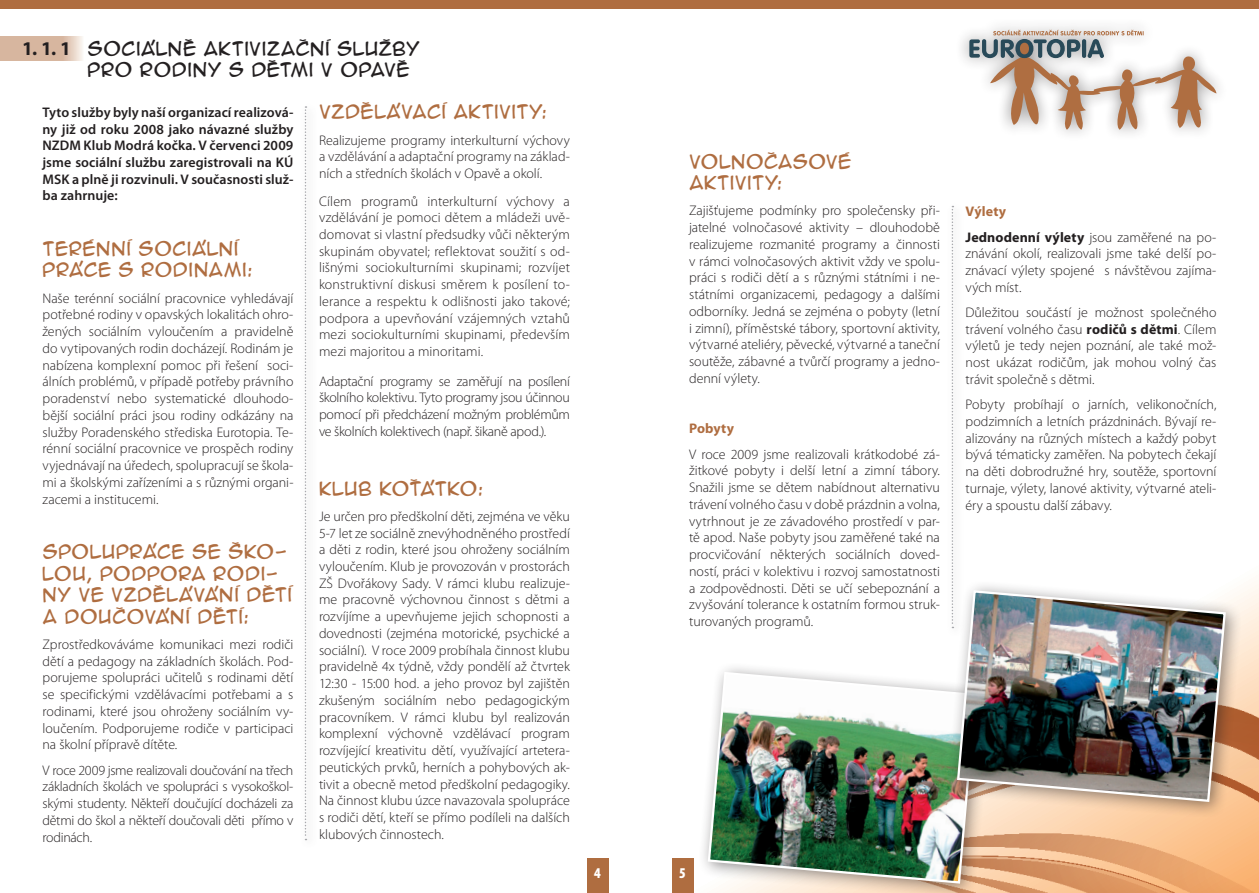
<style>
.page{position:relative;width:1259px;height:893px;background:#fff}
.page>*{position:absolute;margin:0;border:0;box-sizing:border-box;transform-origin:0 0}
.t1{font:700 19.5px "Myriad Pro";color:#231f20}
.t2{font:18px/21.6px "Anime Ace CE";letter-spacing:.015em;color:#af6d40}
.t3{font:18px/21.6px "Anime Ace CE";letter-spacing:.015em;color:#231f20}
.t4{font:900 condensed 15px "Myriad Pro";color:#fff}
.t5{font:300 13.95px/16.8px "Myriad Pro";color:#231f20;text-align:justify}
.t6{font:600 13.95px/16.8px "Myriad Pro";letter-spacing:.005em;color:#231f20;text-align:justify}
.t7{font:700 13.95px "Myriad Pro";letter-spacing:.005em;color:#af6d40}
.s1{font-weight:700;color:#af6d40}
.s2{font-weight:700}
</style>
<div class="page">
<div style="left:0;top:0;width:629px;height:9px;background:#af6d40"></div>
<div style="left:587px;top:859px;width:21px;height:34px;background:#af6d40"></div>
<img style="left:991px;top:693px;width:268px;height:200px">
<div style="left:629px;top:0;width:630px;height:9px;background:#af6d40"></div>
<div style="left:672px;top:859px;width:21px;height:34px;background:#af6d40"></div>
<svg style="left:0;top:37px;width:83px;height:23px;background:#dbbda8"></svg>
<div style="left:954px;top:15px;width:274px;height:125px;background:#231f20;opacity:.5"></div>
<svg style="left:969px;top:30px;width:247px;height:100px"></svg>
<div style="left:696px;top:660px;width:295px;height:233px;background:#231f20;opacity:.5"></div>
<img style="left:706px;top:671px;width:272px;height:214px">
<div style="left:945px;top:578px;width:295px;height:239px;background:#231f20;opacity:.5"></div>
<img style="left:955px;top:589px;width:272px;height:214px">
<div style="left:298px;top:100px;width:18px;height:749px;background:#fbfbfb"></div>
<svg style="left:305px;top:106px;width:1px;height:734px"></svg>
<div style="left:945px;top:199px;width:18px;height:438px;background:#fcfcfc"></div>
<svg style="left:951px;top:206px;width:2px;height:422px"></svg>
<p class="t3" style="left:88px;top:38px;width:334px">SOCIÁLNĚ AKTIVIZAČNÍ SLUŽBY<br>PRO RODINY S DĚTMI V OPAVĚ</p>
<p class="t6" style="left:43px;top:103px;width:252px">Tyto služby byly naší organizací realizová&shy;ny již od roku 2008 jako návazné služby NZDM Klub Modrá kočka. V červenci 2009 jsme sociální službu zaregistrovali na KÚ MSK a plně ji rozvinuli. V současnosti služ&shy;ba zahrnuje:</p>
<p class="t2" style="left:43px;top:238px;width:212px">TERÉNNÍ SOCIÁLNÍ<br>PRÁCE S RODINAMI:</p>
<p class="t5" style="left:43px;top:290px;width:252px">Naše terénní sociální pracovnice vyhledávají potřebné rodiny v opavských lokalitách ohro&shy;žených sociálním vyloučením a pravidelně do vytipovaných rodin docházejí. Rodinám je nabízena komplexní pomoc při řešení soci&shy;álních problémů, v případě potřeby právního poradenství nebo systematické dlouhodo&shy;bější sociální práci jsou rodiny odkázány na služby Poradenského střediska Eurotopia. Te&shy;rénní sociální pracovnice ve prospěch rodiny vyjednávají na úředech, spolupracují se škola&shy;mi a školskými zařízeními a s různými organi&shy;zacemi a institucemi.</p>
<p class="t2" style="left:43px;top:541px;width:251px">SPOLUPRÁCE SE ŠKO-<br>LOU, PODPORA RODI-<br>NY VE VZDĚLÁVÁNÍ DĚTÍ<br>A DOUČOVÁNÍ DĚTÍ:</p>
<p class="t5" style="left:43px;top:636px;width:252px">Zprostředkováváme komunikaci mezi rodiči dětí a pedagogy na základních školách. Pod&shy;porujeme spolupráci učitelů s rodinami dětí se specifickými vzdělávacími potřebami a s rodinami, které jsou ohroženy sociálním vy&shy;loučením. Podporujeme rodiče v participaci na školní přípravě dítěte.</p>
<p class="t5" style="left:43px;top:762px;width:252px">V roce 2009 jsme realizovali doučování na třech základních školách ve spolupráci s vysokoškol&shy;skými studenty. Někteří doučující docházeli za dětmi do škol a někteří doučovali děti přímo v rodinách.</p>
<h1 class="t1" style="left:22px;top:35px;width:50px">1. 1. 1</h1>
<p class="t2" style="left:319px;top:101px;width:229px">VZDĚLÁVACÍ AKTIVITY:</p>
<p class="t5" style="left:319px;top:132px;width:252px">Realizujeme programy interkulturní výchovy a vzdělávání a adaptační programy na základ&shy;ních a středních školách v Opavě a okolí.</p>
<p class="t5" style="left:319px;top:193px;width:252px">Cílem programů interkulturní výchovy a vzdělávání je pomoci dětem a mládeži uvě&shy;domovat si vlastní předsudky vůči některým skupinám obyvatel; reflektovat soužití s od&shy;lišnými sociokulturními skupinami; rozvíjet konstruktivní diskusi směrem k posílení to&shy;lerance a respektu k odlišnosti jako takové; podpora a upevňování vzájemných vztahů mezi sociokulturními skupinami, především mezi majoritou a minoritami.</p>
<p class="t5" style="left:319px;top:373px;width:252px">Adaptační programy se zaměřují na posílení školního kolektivu. Tyto programy jsou účinnou pomocí při předcházení možným problémům ve školních kolektivech (např. šikaně apod.).</p>
<p class="t2" style="left:319px;top:477px;width:166px">KLUB KOŤÁTKO:</p>
<p class="t5" style="left:319px;top:508px;width:252px">Je určen pro předškolní děti, zejména ve věku 5-7 let ze sociálně znevýhodněného prostředí a děti z rodin, které jsou ohroženy sociálním vyloučením. Klub je provozován v prostorách ZŠ Dvořákovy Sady. V rámci klubu realizuje&shy;me pracovně výchovnou činnost s dětmi a rozvíjíme a upevňujeme jejich schopnosti a dovednosti (zejména motorické, psychické a sociální). V roce 2009 probíhala činnost klubu pravidelně 4x týdně, vždy pondělí až čtvrtek 12:30 - 15:00 hod. a jeho provoz byl zajištěn zkušeným sociálním nebo pedagogickým pracovníkem. V rámci klubu byl realizován komplexní výchovně vzdělávací program rozvíjející kreativitu dětí, využívající artetera&shy;peutických prvků, herních a pohybových ak&shy;tivit a obecně metod předškolní pedagogiky.<br>Na činnost klubu úzce navazovala spolupráce s rodiči dětí, kteří se přímo podíleli na dalších klubových činnostech.</p>
<p class="t2" style="left:689px;top:151px;width:164px">VOLNOČASOVÉ<br>AKTIVITY:</p>
<p class="t5" style="left:689px;top:203px;width:252px">Zajišťujeme podmínky pro společensky při&shy;jatelné volnočasové aktivity – dlouhodobě realizujeme rozmanité programy a činnosti v rámci volnočasových aktivit vždy ve spolu&shy;práci s rodiči dětí a s různými státními i ne&shy;státními organizacemi, pedagogy a dalšími odborníky. Jedná se zejména o pobyty (letní i zimní), příměstské tábory, sportovní aktivity, výtvarné ateliéry, pěvecké, výtvarné a taneční soutěže, zábavné a tvůrčí programy a jedno&shy;denní výlety.</p>
<p class="t7" style="left:689px;top:419px;width:46px">Pobyty</p>
<p class="t5" style="left:689px;top:446px;width:252px">V roce 2009 jsme realizovali krátkodobé zá&shy;žitkové pobyty i delší letní a zimní tábory.<br>Snažili jsme se dětem nabídnout alternativu trávení volného času v době prázdnin a volna, vytrhnout je ze závadového prostředí v par&shy;tě apod. Naše pobyty jsou zaměřené také na procvičování některých sociálních doved&shy;ností, práci v kolektivu i rozvoj samostatnosti a zodpovědnosti. Děti se učí sebepoznání a zvyšování tolerance k ostatním formou struk&shy;turovaných programů.</p>
<p class="t4" style="left:594px;top:864px;width:8px">4</p>
<p class="t4" style="left:679px;top:864px;width:8px">5</p>
<p class="t5" style="left:965px;top:199px;width:252px;line-height:25.2px"><span class="s1">Výlety<br></span><span class="s2">Jednodenní výlety</span> jsou zaměřené na po-</p>
<p class="t5" style="left:965px;top:245px;width:252px">znávání okolí, realizovali jsme také delší po&shy;znávací výlety spojené s návštěvou zajíma&shy;vých míst.</p>
<p class="t5" style="left:965px;top:304px;width:252px">Důležitou součástí je možnost společného trávení volného času <span class="s2">rodičů s dětmi</span>. Cílem výletů je tedy nejen poznání, ale také mož&shy;nost ukázat rodičům, jak mohou volný čas trávit společně s dětmi.</p>
<p class="t5" style="left:965px;top:396px;width:252px">Pobyty probíhají o jarních, velikonočních, podzimních a letních prázdninách. Bývají re&shy;alizovány na různých místech a každý pobyt bývá tématicky zaměřen. Na pobytech čekají na děti dobrodružné hry, soutěže, sportovní turnaje, výlety, lanové aktivity, výtvarné ateli&shy;éry a spoustu další zábavy.</p>
</div>
